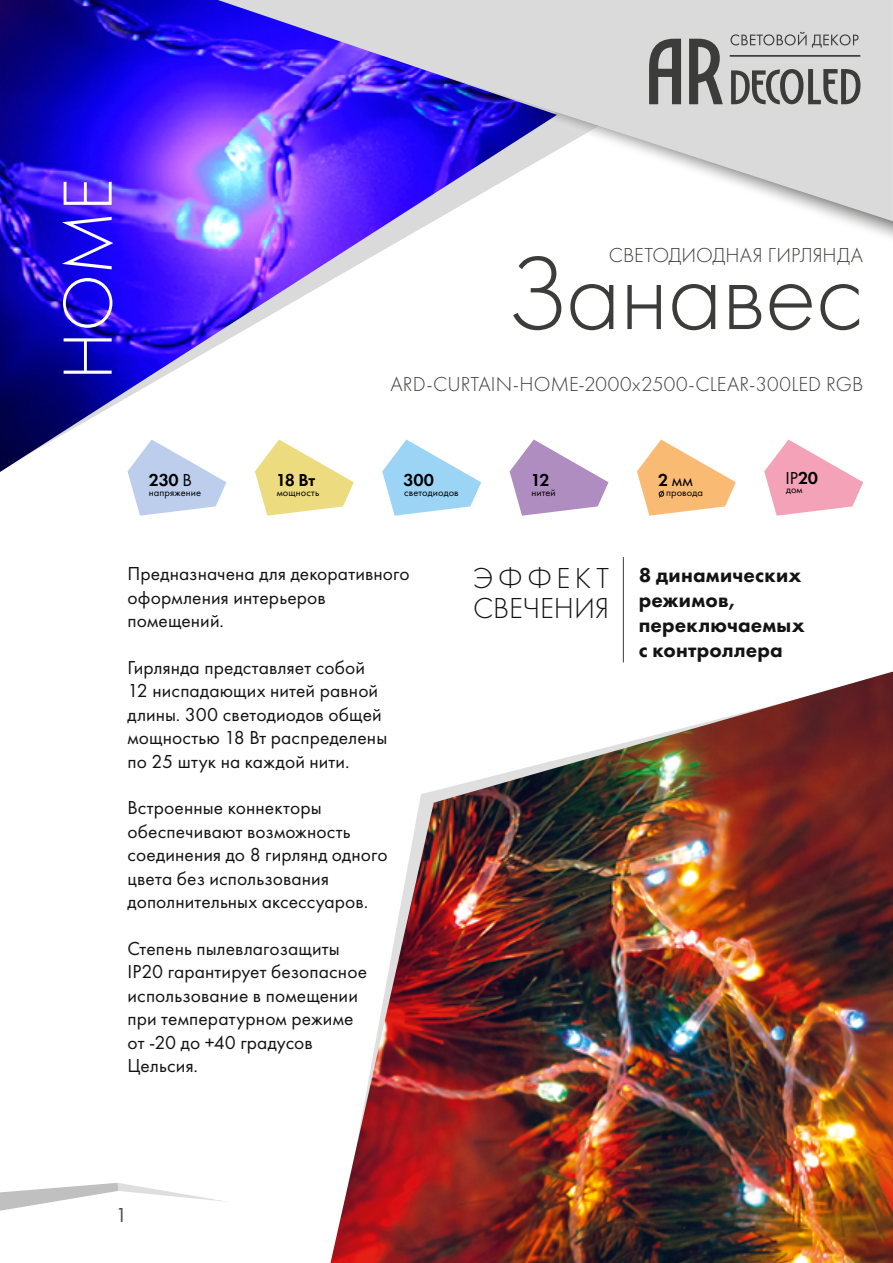
<style>
.page{position:relative;width:893px;height:1263px;background:#fff}
.page>*{position:absolute;margin:0;border:0;box-sizing:border-box;transform-origin:0 0}
.t1{font:300 108px "Futura PT";letter-spacing:-.015em;color:#3c3c3b}
.t2{font:300 72px "Futura PT";color:#fff}
.t3{font:300 30px/29.5px "Futura PT";color:#131313}
.t4{font:300 21px "Futura PT";letter-spacing:.005em;color:#3c3c3b}
.t5{font:800 21px/25.2px "Futura PT";letter-spacing:.01em;color:#131313}
.t6{font:21px "Futura PT";color:#4b4b4b}
.t7{font:19.5px/23.4px "Futura PT";letter-spacing:.005em;color:#131313}
.t8{font:600 18px "Futura PT";letter-spacing:-.03em;color:#000}
.t9{font:18px "Futura PT";color:#000}
.t10{font:10.5px "Futura PT";letter-spacing:.01em;color:#000}
.s1{font-weight:400}
.s2{font-weight:600}
</style>
<div class="page">
<svg style="left:557px;top:0;width:336px;height:221px;fill:#dadada"></svg>
<svg style="left:0;top:1183px;width:225px;height:28px"></svg>
<svg style="left:649px;top:32px;width:211px;height:72px;background:#a3a3a2"></svg>
<img style="left:0;top:0;width:557px;height:472px">
<img style="left:330px;top:671px;width:563px;height:592px">
<svg style="left:128px;top:439px;width:98px;height:77px"></svg>
<svg style="left:255px;top:439px;width:99px;height:77px"></svg>
<svg style="left:382px;top:439px;width:99px;height:77px"></svg>
<svg style="left:764px;top:439px;width:99px;height:77px"></svg>
<svg style="left:510px;top:439px;width:98px;height:77px"></svg>
<svg style="left:637px;top:439px;width:99px;height:77px"></svg>
<hr style="left:623px;top:557px;width:1px;height:105px;background:#3c3c3b">
<h2 class="t2" style="left:47px;top:380px;width:204px;rotate:-90deg">HOME</h2>
<p class="t4" style="left:609px;top:243px;width:256px">СВЕТОДИОДНАЯ ГИРЛЯНДА</p>
<h1 class="t1" style="left:507px;top:232px;width:357px">Занавес</h1>
<p class="t4" style="left:391px;top:372px;width:474px">ARD-CURTAIN-HOME-2000x2500-CLEAR-300LED RGB</p>
<p class="t8" style="left:149px;top:468px;width:44px">230 <span class="s1">В</span></p>
<p class="t10" style="left:149px;top:486px;width:54px">напряжение</p>
<p class="t8" style="left:276px;top:468px;width:40px">18 Вт</p>
<p class="t10" style="left:277px;top:486px;width:44px">мощность</p>
<p class="t8" style="left:403px;top:468px;width:32px">300</p>
<p class="t10" style="left:404px;top:486px;width:56px">светодиодов</p>
<p class="t8" style="left:531px;top:468px;width:20px">12</p>
<p class="t10" style="left:531px;top:486px;width:26px">нитей</p>
<p class="t9" style="left:658px;top:469px;width:36px"><span class="s2">2</span> мм</p>
<p class="t10" style="left:666px;top:486px;width:38px">провода</p>
<p class="t9" style="left:785px;top:467px;width:34px">IP<span class="s2">20</span></p>
<p class="t10" style="left:786px;top:483px;width:18px">дом</p>
<p class="t7" style="left:128px;top:562px;width:284px">Предназначена для декоративного оформления интерьеров помещений.</p>
<p class="t7" style="left:128px;top:656px;width:261px">Гирлянда представляет собой<br>12 ниспадающих нитей равной длины. 300 светодиодов общей мощностью 18 Вт распределены по 25 штук на каждой нити.</p>
<p class="t7" style="left:128px;top:796px;width:262px">Встроенные коннекторы обеспечивают возможность соединения до 8 гирлянд одного цвета без использования дополнительных аксессуаров.</p>
<p class="t7" style="left:128px;top:936px;width:241px">Степень пылевлагозащиты<br>IP20 гарантирует безопасное использование в помещении при температурном режиме от -20 до +40 градусов<br>Цельсия.</p>
<h3 class="t3" style="left:473px;top:564px;width:138px">ЭФФЕКТ<br>СВЕЧЕНИЯ</h3>
<p class="t5" style="left:639px;top:562px;width:168px">8 динамических режимов, переключаемых с контроллера</p>
<p class="t6" style="left:116px;top:1202px;width:13px">1</p>
</div>
